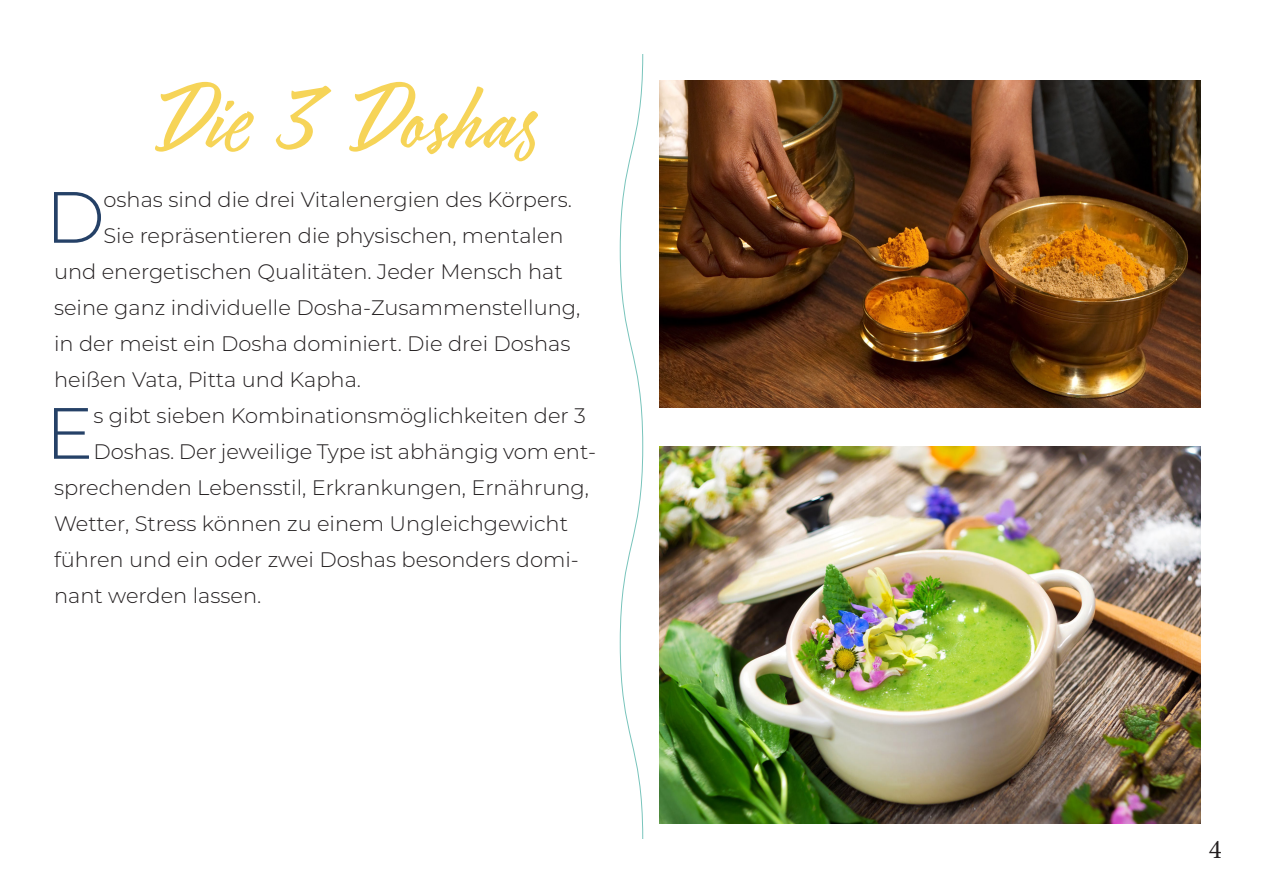
<style>
.page{position:relative;width:1263px;height:893px;background:#fff}
.page>*{position:absolute;margin:0;border:0;box-sizing:border-box;transform-origin:0 0}
.t1{font:90px "Mojito";letter-spacing:-.015em;color:#f6d458}
.t2{font:300 72.45px "Montserrat";color:#254167}
.t3{font:27px "Minion Pro";color:#231f20}
.t4{font:300 21px "Montserrat";color:#231f20}
</style>
<div class="page">
<svg style="left:619px;top:54px;width:24px;height:785px"></svg>
<img style="left:659px;top:81px;width:541px;height:326px">
<img style="left:659px;top:446px;width:541px;height:377px">
<p class="t1" style="left:145px;top:53px;width:392px">Die 3 Doshas</p>
<p class="t2" style="left:45px;top:168px;width:61px">D</p>
<p class="t4" style="left:103px;top:185px;width:470px">oshas sind die drei Vitalenergien des Körpers.</p>
<p class="t4" style="left:103px;top:221px;width:462px">Sie repräsentieren die physischen, mentalen</p>
<p class="t4" style="left:54px;top:257px;width:510px">und energetischen Qualitäten. Jeder Mensch hat</p>
<p class="t4" style="left:54px;top:293px;width:528px">seine ganz individuelle Dosha-Zusammenstellung,</p>
<p class="t4" style="left:54px;top:329px;width:518px">in der meist ein Dosha dominiert. Die drei Doshas</p>
<p class="t4" style="left:54px;top:365px;width:309px">heißen Vata, Pitta und Kapha.</p>
<p class="t2" style="left:45px;top:384px;width:50px">E</p>
<p class="t4" style="left:93px;top:401px;width:494px">s gibt sieben Kombinationsmöglichkeiten der 3</p>
<p class="t4" style="left:93px;top:437px;width:504px">Doshas. Der jeweilige Type ist abhängig vom ent-</p>
<p class="t4" style="left:54px;top:473px;width:537px">sprechenden Lebensstil, Erkrankungen, Ernährung,</p>
<p class="t4" style="left:54px;top:509px;width:515px">Wetter, Stress können zu einem Ungleichgewicht</p>
<p class="t4" style="left:54px;top:545px;width:526px">führen und ein oder zwei Doshas besonders domi-</p>
<p class="t4" style="left:54px;top:581px;width:209px">nant werden lassen.</p>
<p class="t3" style="left:1209px;top:831px;width:14px">4</p>
</div>
